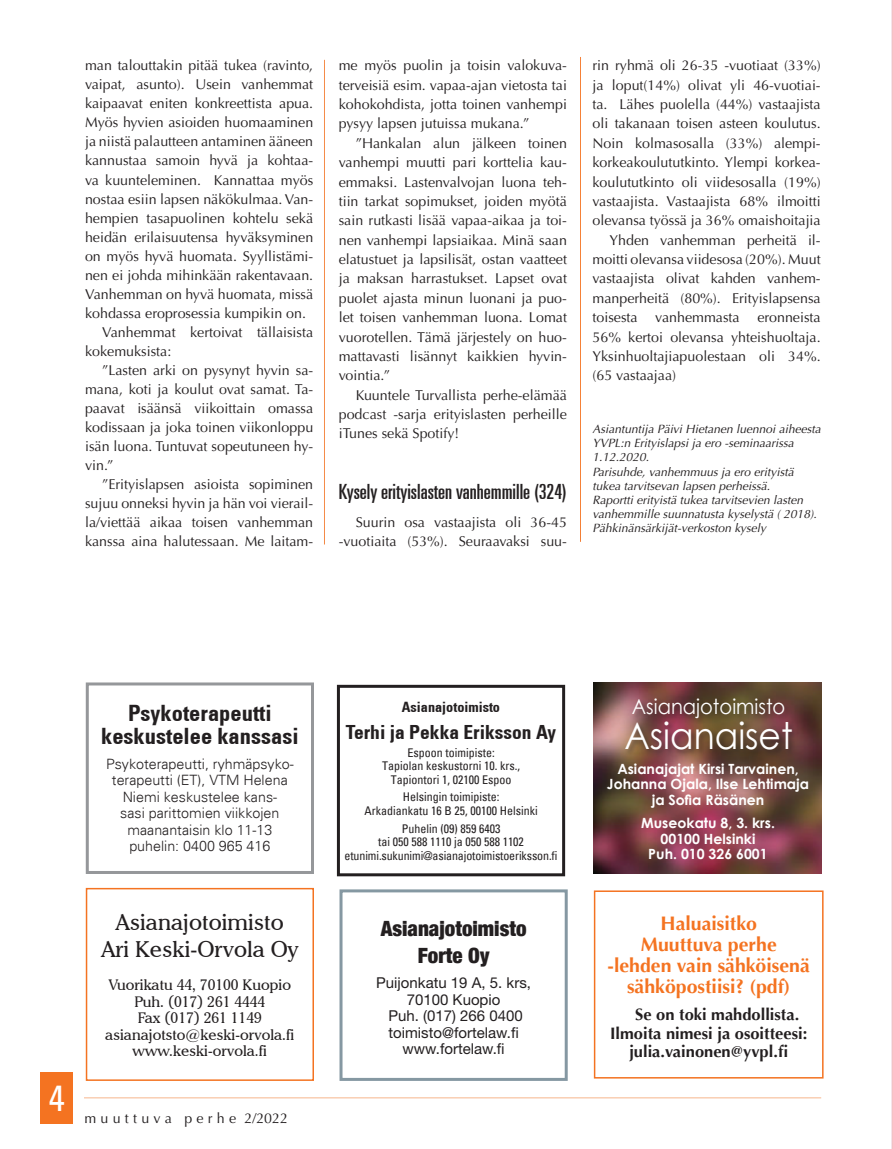
<style>
.page{position:relative;width:893px;height:1149px;background:#fff}
.page>*{position:absolute;margin:0;border:0;box-sizing:border-box;transform-origin:0 0}
.t1{font:36.75px "Century Gothic";color:#fff;scale:.94 1}
.muuttuva{font:condensed 36px "Univers";color:#fff}
.leipisleft-ilman_sis{font:700 condensed 22.5px/22.5px "Univers 67";color:#231f20;text-align:center}
.t2{font:22.5px "Cheltenham IT Cby BT";color:#231f20}
.otsikko-h2{font:ultra-condensed 21px "Univers 59";color:#231f20}
.t3{font:900 condensed 21px/27px "Helvetica Neue";color:#231f20;text-align:center}
.t4{font:20.7px "Century Gothic";color:#fff;scale:.94 1}
.ingressi{font:700 19.5px/21px "Optima";color:#f47321;text-align:center}
.leipisleft-ilman_sis-2{font:700 condensed 19.5px "Univers 67";color:#231f20}
.t5{font:700 16.5px "Optima";color:#231f20}
.t6{font:15px "Cheltenham IT Cby BT";color:#231f20}
.t7{font:15px/16.5px "Helvetica Neue";color:#231f20;text-align:center}
.t8{font:14.25px/19.4px "Optima";color:#231f20;text-align:justify}
.leipisleft-ilman_sis-3{font:300 14.25px/16.5px "Univers";color:#231f20;text-align:center}
.t9{font:14.25px "Optima";letter-spacing:.3em;color:#231f20}
.leipisleft-ilman_sis-4{font:700 condensed 14.25px "Univers 67";color:#231f20}
.t10{font:700 14.1px/15.5px "Century Gothic";color:#fff;text-align:center}
.kuvateksti{font:italic 12px/14.1px "Optima";color:#231f20}
.leipisleft-ilman_sis-5{font:condensed 12px/13.5px "Univers";color:#231f20;text-align:center}
</style>
<div class="page">
<hr style="left:890px;top:0;width:3px;height:1148px;background:#231f20;opacity:.08">
<div style="left:40px;top:1071px;width:33px;height:52px;background:#f47321"></div>
<hr style="left:82px;top:1095px;width:741px;height:3px;background:#231f20;opacity:.08">
<div style="left:339px;top:889px;width:229px;height:191px;border:3px solid #8598a2"></div>
<div style="left:594px;top:890px;width:230px;height:188px;border:2px solid #f47321"></div>
<img style="left:593px;top:682px;width:229px;height:191px">
<div style="left:624px;top:697px;width:175px;height:59px;background:#231f20;opacity:.47"></div>
<div style="left:86px;top:887px;width:228px;height:193px;border:2px solid #f47321"></div>
<div style="left:337px;top:684px;width:228px;height:192px;border:3px solid #231f20"></div>
<div style="left:86px;top:682px;width:228px;height:191px;border:3px solid #95979a"></div>
<hr style="left:324px;top:58px;width:3px;height:27px;background:#fff;opacity:.63">
<hr style="left:324px;top:71px;width:3px;height:474px;background:#231f20;opacity:.08">
<hr style="left:580px;top:55px;width:3px;height:28px;background:#fff;opacity:.63">
<hr style="left:580px;top:68px;width:3px;height:475px;background:#231f20;opacity:.08">
<p class="t8" style="left:85px;top:56px;width:230px">man talouttakin pitää tukea (ravinto, vaipat, asunto). Usein vanhemmat kaipaavat eniten konkreettista apua.<br>Myös hyvien asioiden huomaaminen ja niistä palautteen antaminen ääneen kannustaa samoin hyvä ja kohtaa&shy;va kuunteleminen. Kannattaa myös nostaa esiin lapsen näkökulmaa. Van&shy;hempien tasapuolinen kohtelu sekä heidän erilaisuutensa hyväksyminen on myös hyvä huomata. Syyllistämi&shy;nen ei johda mihinkään rakentavaan.<br>Vanhemman on hyvä huomata, missä kohdassa eroprosessia kumpikin on.</p>
<p class="t8" style="left:85px;top:322px;width:230px;text-indent:17px">Vanhemmat kertoivat tällaisista kokemuksista:</p>
<p class="t8" style="left:85px;top:360px;width:230px;text-indent:17px">”Lasten arki on pysynyt hyvin sa&shy;mana, koti ja koulut ovat samat. Ta&shy;paavat isäänsä viikoittain omassa kodissaan ja joka toinen viikonloppu isän luona. Tuntuvat sopeutuneen hy&shy;vin.”</p>
<p class="t8" style="left:85px;top:474px;width:230px;text-indent:17px">”Erityislapsen asioista sopiminen sujuu onneksi hyvin ja hän voi vierail&shy;la/viettää aikaa toisen vanhemman kanssa aina halutessaan. Me laitam-</p>
<p class="t8" style="left:339px;top:56px;width:230px">me myös puolin ja toisin valokuva&shy;terveisiä esim. vapaa-ajan vietosta tai kohokohdista, jotta toinen vanhempi pysyy lapsen jutuissa mukana.”</p>
<p class="t8" style="left:339px;top:133px;width:230px;text-indent:17px">”Hankalan alun jälkeen toinen vanhempi muutti pari korttelia kau&shy;emmaksi. Lastenvalvojan luona teh&shy;tiin tarkat sopimukset, joiden myötä sain rutkasti lisää vapaa-aikaa ja toi&shy;nen vanhempi lapsiaikaa. Minä saan elatustuet ja lapsilisät, ostan vaatteet ja maksan harrastukset. Lapset ovat puolet ajasta minun luonani ja puo&shy;let toisen vanhemman luona. Lomat vuorotellen. Tämä järjestely on huo&shy;mattavasti lisännyt kaikkien hyvin&shy;vointia.”</p>
<p class="t8" style="left:339px;top:385px;width:230px;text-indent:17px">Kuuntele Turvallista perhe-elämää podcast -sarja erityislasten perheille iTunes sekä Spotify!</p>
<p class="otsikko-h2" style="left:339px;top:479px;width:230px">Kysely erityislasten vanhemmille (324)</p>
<p class="t8" style="left:339px;top:512px;width:230px;text-align:right">Suurin osa vastaajista oli 36-45 -vuotiaita (53%). Seuraavaksi suu-</p>
<p class="t8" style="left:592px;top:56px;width:230px">rin ryhmä oli 26-35 -vuotiaat (33%) ja loput(14%) olivat yli 46-vuotiai&shy;ta. Lähes puolella (44%) vastaajista oli takanaan toisen asteen koulutus.<br>Noin kolmasosalla (33%) alempi&shy;korkeakoulututkinto. Ylempi korkea&shy;koulututkinto oli viidesosalla (19%) vastaajista. Vastaajista 68% ilmoitti olevansa työssä ja 36% omaishoitajia</p>
<p class="t8" style="left:592px;top:230px;width:230px;text-indent:17px">Yhden vanhemman perheitä il&shy;moitti olevansa viidesosa (20%). Muut vastaajista olivat kahden vanhem&shy;manperheitä (80%). Erityislapsensa toisesta vanhemmasta eronneista 56% kertoi olevansa yhteishuoltaja.<br>Yksinhuoltajiapuolestaan oli 34%. (65 vastaajaa)</p>
<p class="kuvateksti" style="left:592px;top:422px;width:230px">Asiantuntija Päivi Hietanen luennoi aiheesta<br>YVPL:n Erityislapsi ja ero -seminaarissa<br>1.12.2020.</p>
<p class="kuvateksti" style="left:592px;top:464px;width:226px">Parisuhde, vanhemmuus ja ero erityistä tukea tarvitsevan lapsen perheissä.<br>Raportti erityistä tukea tarvitsevien lasten vanhemmille suunnatusta kyselystä ( 2018).<br>Pähkinänsärkijät-verkoston kysely</p>
<p class="leipisleft-ilman_sis" style="left:101px;top:701px;width:199px">Psykoterapeutti keskustelee kanssasi</p>
<p class="leipisleft-ilman_sis-3" style="left:106px;top:755px;width:189px">Psykoterapeutti, ryhmäpsyko&shy;terapeutti (ET), VTM Helena<br>Niemi keskustelee kans-<br>sasi parittomien viikkojen maanantaisin klo 11-13 puhelin: 0400 965 416</p>
<p class="muuttuva" style="left:49px;top:1074px;width:17px">4</p>
<p class="t2" style="left:116px;top:907px;width:169px">Asianajotoimisto</p>
<p class="t2" style="left:101px;top:934px;width:198px">Ari Keski-Orvola Oy</p>
<p class="t6" style="left:109px;top:975px;width:184px">Vuorikatu 44, 70100 Kuopio</p>
<p class="t6" style="left:134px;top:991px;width:132px">Puh. (017) 261 4444</p>
<p class="t6" style="left:138px;top:1008px;width:125px">Fax (017) 261 1149</p>
<p class="t6" style="left:105px;top:1024px;width:191px">asianajotsto@keski-orvola.fi</p>
<p class="t6" style="left:133px;top:1041px;width:136px">www.keski-orvola.fi</p>
<p class="t9" style="left:84px;top:1109px;width:205px">muuttuva perhe 2/2022</p>
<p class="leipisleft-ilman_sis-4" style="left:402px;top:697px;width:100px">Asianajotoimisto</p>
<p class="leipisleft-ilman_sis-2" style="left:346px;top:719px;width:212px">Terhi ja Pekka Eriksson Ay</p>
<p class="leipisleft-ilman_sis-5" style="left:382px;top:745px;width:139px">Espoon toimipiste:<br>Tapiolan keskustorni 10. krs.,<br>Tapiontori 1, 02100 Espoo</p>
<p class="leipisleft-ilman_sis-5" style="left:364px;top:790px;width:175px">Helsingin toimipiste:<br>Arkadiankatu 16 B 25, 00100 Helsinki</p>
<p class="leipisleft-ilman_sis-5" style="left:378px;top:821px;width:147px">Puhelin (09) 859 6403<br>tai 050 588 1110 ja 050 588 1102</p>
<p class="leipisleft-ilman_sis-5" style="left:344px;top:848px;width:215px">etunimi.sukunimi@asianajotoimistoeriksson.fi</p>
<p class="t3" style="left:381px;top:913px;width:147px">Asianajotoimisto<br>Forte Oy</p>
<p class="t7" style="left:376px;top:974px;width:156px">Puijonkatu 19 A, 5. krs,<br>70100 Kuopio</p>
<p class="t7" style="left:389px;top:1007px;width:136px">Puh. (017) 266 0400</p>
<p class="t7" style="left:388px;top:1023px;width:132px">toimisto@fortelaw.fi</p>
<p class="t7" style="left:403px;top:1040px;width:104px">www.fortelaw.fi</p>
<p class="t4" style="left:632px;top:693px;width:165px">Asianajotoimisto</p>
<p class="t1" style="left:624px;top:712px;width:181px">Asianaiset</p>
<p class="t10" style="left:607px;top:760px;width:204px">Asianajajat Kirsi Tarvainen,<br>Johanna Ojala, Ilse Lehtimaja ja Sofia Räsänen</p>
<p class="t10" style="left:641px;top:814px;width:135px">Museokatu 8, 3. krs.</p>
<p class="t10" style="left:661px;top:830px;width:96px">00100 Helsinki</p>
<p class="t10" style="left:648px;top:845px;width:121px">Puh. 010 326 6001</p>
<p class="ingressi" style="left:608px;top:912px;width:204px">Haluaisitko<br>Muuttuva perhe -lehden vain sähköisenä sähköpostiisi? (pdf)</p>
<p class="t5" style="left:635px;top:1004px;width:166px">Se on toki mahdollista.</p>
<p class="t5" style="left:610px;top:1023px;width:199px">Ilmoita nimesi ja osoitteesi:</p>
<p class="t5" style="left:629px;top:1041px;width:160px">julia.vainonen@yvpl.fi</p>
</div>
